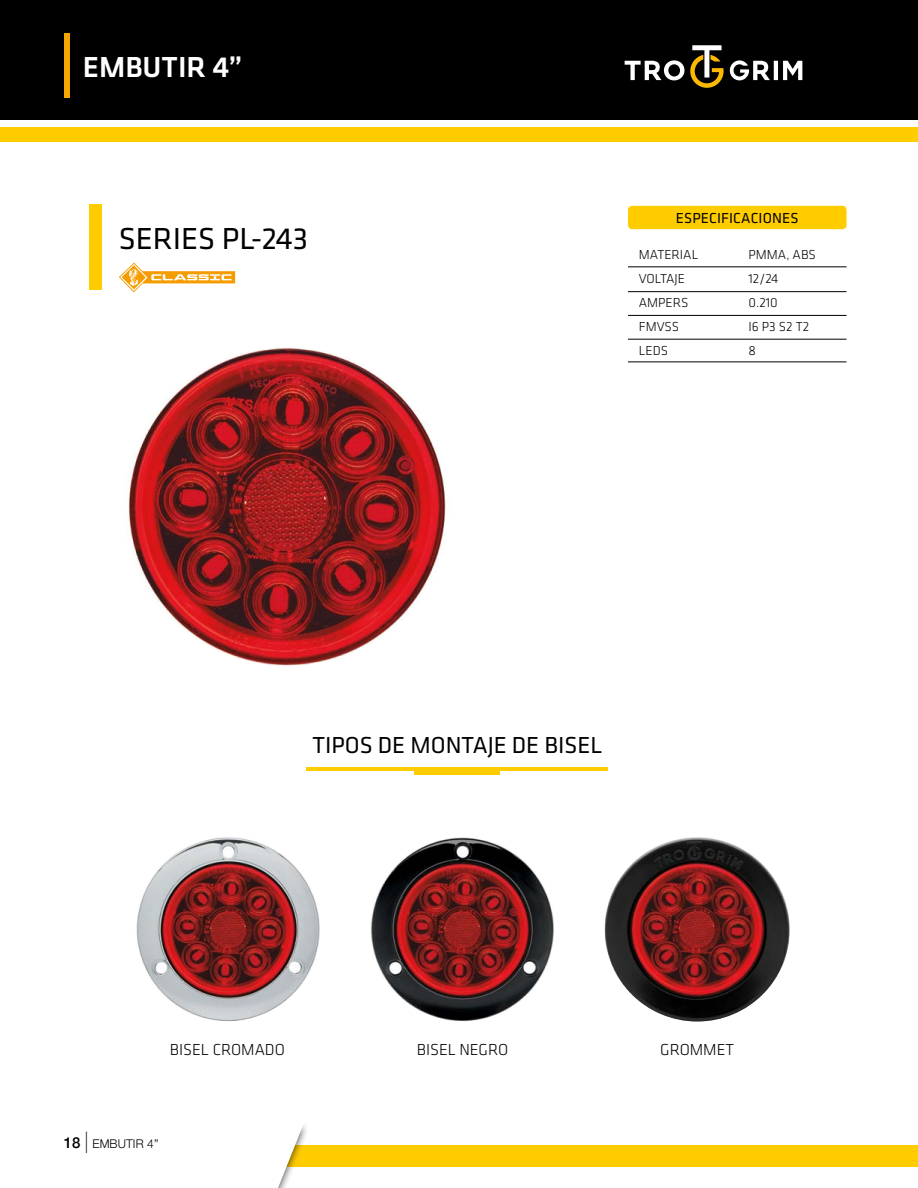
<style>
.page{position:relative;width:918px;height:1188px;background:#fff}
.page>*{position:absolute;margin:0;border:0;box-sizing:border-box;transform-origin:0 0}
.t1{font:31.5px "Klavika CH";color:#000}
.t2{font:500 30px "Klavika CH";color:#fff}
.t3{font:24px "Klavika CH";color:#000}
.t4{font:300 16.5px "Klavika CH";color:#000}
.t5{font:15px "Klavika CH";letter-spacing:.01em;color:#000}
.t6{font:500 15px "Helvetica Neue";color:#000}
.t7{font:300 13.5px/24px "Klavika CH";color:#000}
.t8{font:300 12px "Helvetica Neue";letter-spacing:.01em;color:#000}
.s1{font-weight:100;font-size:29.7px}
</style>
<div class="page">
<img style="left:604px;top:836px;width:186px;height:186px;border-radius:93px">
<img style="left:369px;top:836px;width:186px;height:186px;border-radius:93px">
<div style="left:628px;top:206px;width:219px;height:23px;background:#fc0;border-radius:4px"></div>
<div style="left:191px;top:1146px;width:727px;height:21px;background:#fc0"></div>
<div style="left:0;top:0;width:918px;height:119px;background:#000"></div>
<svg style="left:625px;top:60px;width:59px;height:20px"></svg>
<svg style="left:730px;top:60px;width:72px;height:20px"></svg>
<svg style="left:690px;top:45px;width:34px;height:43px"></svg>
<svg style="left:191px;top:1125px;width:116px;height:63px"></svg>
<div style="left:0;top:127px;width:918px;height:15px;background:#fc0"></div>
<hr style="left:307px;top:767px;width:301px;height:3px;background:#fc0">
<div style="left:415px;top:769px;width:85px;height:5px;background:#fc0"></div>
<div style="left:64px;top:34px;width:5px;height:64px;background:#f7a600"></div>
<img style="left:128px;top:347px;width:318px;height:319px">
<img style="left:135px;top:836px;width:186px;height:186px;border-radius:93px">
<div style="left:89px;top:204px;width:13px;height:85px;background:#fc0"></div>
<hr style="left:628px;top:267px;width:219px;height:1px;background:#000">
<hr style="left:628px;top:291px;width:219px;height:1px;background:#000">
<hr style="left:628px;top:315px;width:219px;height:1px;background:#000">
<hr style="left:628px;top:339px;width:219px;height:1px;background:#000">
<hr style="left:628px;top:362px;width:219px;height:1px;background:#000">
<svg style="left:119px;top:263px;width:116px;height:29px"></svg>
<h2 class="t2" style="left:83px;top:51px;width:161px">EMBUTIR 4”</h2>
<h1 class="t1" style="left:119px;top:222px;width:191px">SERIES PL-243</h1>
<p class="t5" style="left:676px;top:209px;width:124px">ESPECIFICACIONES</p>
<p class="t7" style="left:639px;top:243px;width:61px">MATERIAL<br>VOLTAJE<br>AMPERS<br>FMVSS<br>LEDS</p>
<p class="t7" style="left:749px;top:243px;width:69px">PMMA, ABS<br>12/24<br>0.210<br>I6 P3 S2 T2<br>8</p>
<h3 class="t3" style="left:313px;top:732px;width:291px">TIPOS DE MONTAJE DE BISEL</h3>
<p class="t4" style="left:170px;top:1041px;width:117px">BISEL CROMADO</p>
<p class="t4" style="left:417px;top:1041px;width:93px">BISEL NEGRO</p>
<p class="t4" style="left:660px;top:1041px;width:75px">GROMMET</p>
<p class="t6" style="left:64px;top:1131px;width:26px">18 <span class="s1">I</span></p>
<p class="t8" style="left:92px;top:1134px;width:68px">EMBUTIR 4”</p>
</div>
